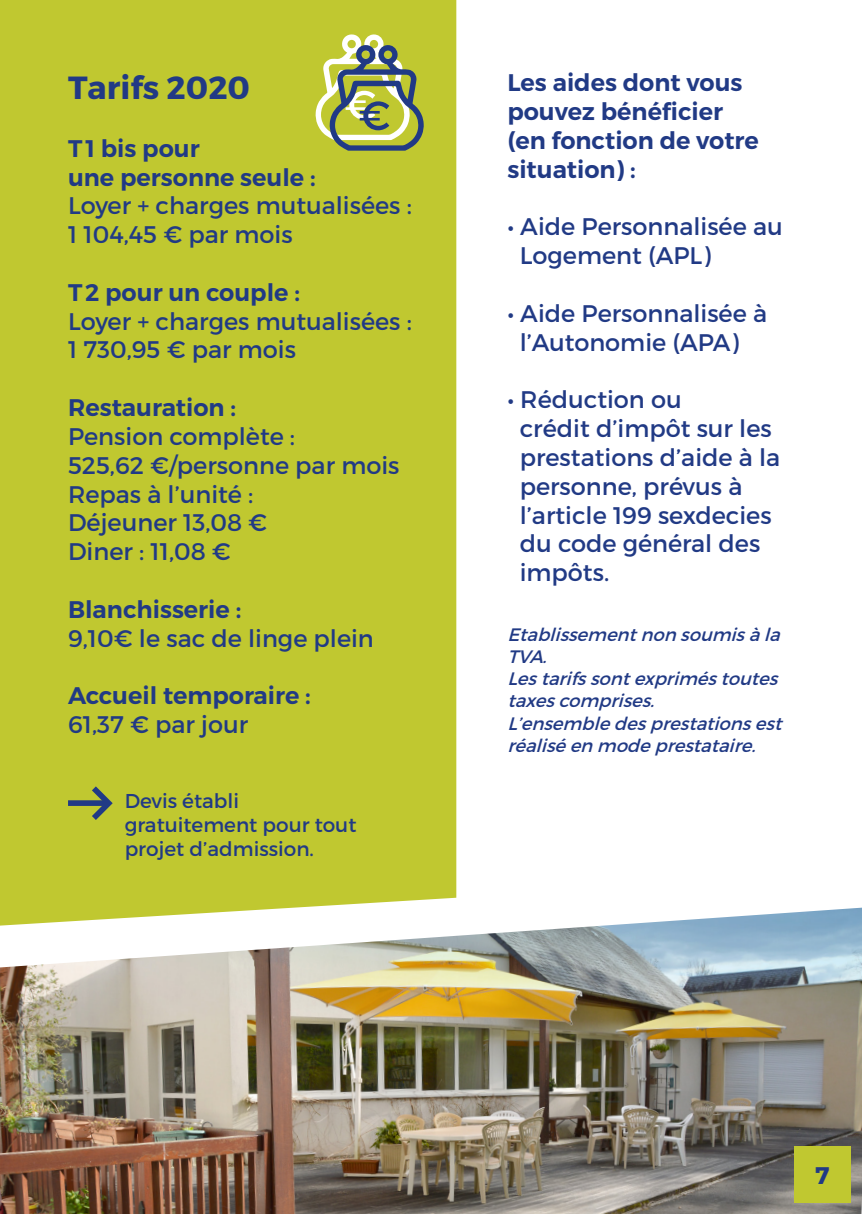
<style>
.page{position:relative;width:862px;height:1214px;background:#fff}
.page>*{position:absolute;margin:0;border:0;box-sizing:border-box;transform-origin:0 0}
.t1{font:700 32px "Montserrat";color:#213a85}
.t2{font:24px/28.8px "Montserrat";color:#213a85}
.t3{font:600 24px/28.8px "Montserrat";color:#213a85}
.t4{font:700 24px "Montserrat";color:#213a85}
.t5{font:20px/24px "Montserrat";color:#213a85}
.t6{font:italic 18px/22px "Montserrat";color:#213a85}
.s1{font-weight:600}
.s2{font-weight:400}
</style>
<div class="page">
<img style="left:0;top:907px;width:862px;height:306px">
<div style="left:0;top:0;width:456px;height:925px;background:#c0c830"></div>
<svg style="left:315px;top:34px;width:109px;height:117px;background:#a5b068"></svg>
<svg style="left:86px;top:780px;width:31px;height:45px"></svg>
<div style="left:68px;top:800px;width:40px;height:5px;background:#213a85"></div>
<div style="left:794px;top:1145px;width:56px;height:57px;background:#c0c830"></div>
<p class="t1" style="left:68px;top:68px;width:183px">Tarifs 2020</p>
<p class="t3" style="left:68px;top:134px;width:249px">T1 bis pour<br>une personne seule :</p>
<p class="t2" style="left:68px;top:191px;width:345px">Loyer + charges mutualisées :<br>1 104,45 € par mois</p>
<p class="t3" style="left:68px;top:278px;width:233px">T2 pour un couple :</p>
<p class="t2" style="left:68px;top:306px;width:345px">Loyer + charges mutualisées :<br>1 730,95 € par mois</p>
<p class="t3" style="left:68px;top:393px;width:169px">Restauration :</p>
<p class="t2" style="left:68px;top:422px;width:333px">Pension complète :<br>525,62 €/personne par mois</p>
<p class="t2" style="left:68px;top:479px;width:201px">Repas à l’unité :<br>Déjeuner 13,08 €<br>Diner : 11,08 €</p>
<p class="t2" style="left:68px;top:594px;width:307px"><span class="s1">Blanchisserie :<br></span>9,10€ le sac de linge plein</p>
<p class="t3" style="left:68px;top:681px;width:244px">Accueil temporaire :<br><span class="s2">61,37 € par jour</span></p>
<p class="t5" style="left:125px;top:788px;width:233px">Devis établi gratuitement pour tout projet d’admission.</p>
<p class="t3" style="left:507px;top:69px;width:253px">Les aides dont vous pouvez bénéficier (en fonction de votre situation) :</p>
<p class="t2" style="left:520px;top:212px;width:264px;text-indent:-12px">∙ Aide Personnalisée au<br>Logement (APL)</p>
<p class="t2" style="left:520px;top:299px;width:249px;text-indent:-12px">∙ Aide Personnalisée à l’Autonomie (APA)</p>
<p class="t2" style="left:520px;top:385px;width:262px;text-indent:-12px">∙ Réduction ou<br>crédit d’impôt sur les prestations d’aide à la personne, prévus à l’article 199 sexdecies du code général des impôts.</p>
<p class="t6" style="left:507px;top:624px;width:280px">Etablissementnon soumisàla<br>TVA.</p>
<p class="t6" style="left:507px;top:668px;width:281px">Lestarifssontexpriméstoutes taxescomprises.<br>L’ensembledesprestationsest réaliséen modeprestataire.</p>
<p class="t4" style="left:815px;top:1159px;width:16px">7</p>
</div>
